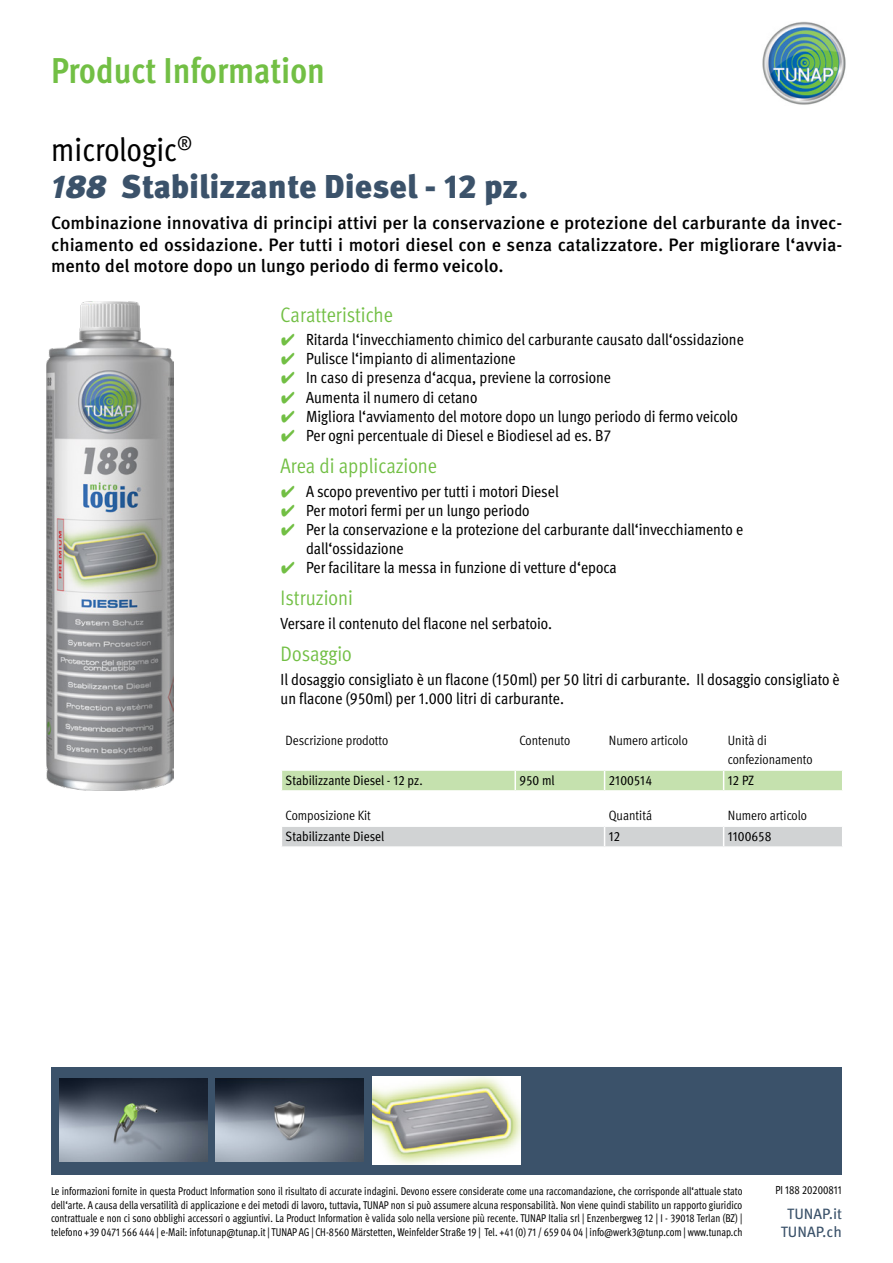
<style>
.page{position:relative;width:893px;height:1263px;background:#fff}
.page>*{position:absolute;margin:0;border:0;box-sizing:border-box;transform-origin:0 0}
.t1{font:700 condensed 36px "Meta Pro";color:#72bf44}
.t2{font:900 33px "Meta Pro";color:#3b526a}
.t3{font:condensed 33px "Meta Pro";color:#000}
.t4{font:condensed 21px "Meta Pro";color:#72bf44}
.t5{font:500 18px/21.6px "Meta Pro";color:#000;text-align:justify}
.t6{font:condensed 16.2px/19px "Meta Pro";color:#000}
.t7{font:15px/18px "Meta Pro";color:#3b526a;text-align:center}
.t8{font:condensed 13.5px/19.2px "Meta Pro";color:#000}
.t9{font:condensed 13.5px "Meta Pro";color:#000}
.t10{font:condensed 11.7px "Meta Pro";color:#000;scale:.92 1}
.t11{font:condensed 11.25px/13.5px "Meta Pro";color:#000;text-align:justify;scale:.92 1}
.s1{font-style:italic}
.s2{font-family:"Wuerth Global";font-stretch:normal;color:#72bf44}
</style>
<div class="page">
<img style="left:762px;top:21px;width:84px;height:84px">
<div style="left:51px;top:1068px;width:790px;height:107px;background:#3b526a"></div>
<img style="left:59px;top:1079px;width:148px;height:83px">
<img style="left:216px;top:1079px;width:148px;height:83px">
<img style="left:372px;top:1076px;width:148px;height:88px">
<img style="left:47px;top:301px;width:126px;height:489px">
<svg style="left:282px;top:770px;width:560px;height:21px;background:#c9e3b4"></svg>
<hr style="left:724px;top:790px;width:119px;height:2px;background:#fff">
<svg style="left:282px;top:826px;width:560px;height:21px;background:#d4d6d7"></svg>
<hr style="left:724px;top:846px;width:119px;height:2px;background:#fff">
<h1 class="t1" style="left:51px;top:43px;width:275px">Product Information</h1>
<h2 class="t3" style="left:51px;top:125px;width:142px">micrologic<sup>®</sup></h2>
<h2 class="t2" style="left:51px;top:161px;width:479px"><span class="s1">188</span> Stabilizzante Diesel - 12 pz.</h2>
<p class="t5" style="left:51px;top:211px;width:793px">Combinazione innovativa di principi attivi per la conservazione e protezione del carburante da invec&shy;chiamento ed ossidazione. Per tutti i motori diesel con e senza catalizzatore. Per migliorare l‘avvia&shy;mento del motore dopo un lungo periodo di fermo veicolo.</p>
<p class="t4" style="left:281px;top:299px;width:114px">Caratteristiche</p>
<p class="t6" style="left:281px;top:329px;width:465px"><span class="s2">✔</span> Ritarda l‘invecchiamento chimico del carburante causato dall‘ossidazione</p>
<p class="t6" style="left:281px;top:348px;width:237px"><span class="s2">✔</span> Pulisce l‘impianto di alimentazione</p>
<p class="t6" style="left:281px;top:367px;width:332px"><span class="s2">✔</span> In caso di presenza d‘acqua, previene la corrosione</p>
<p class="t6" style="left:281px;top:386px;width:198px"><span class="s2">✔</span> Aumenta il numero di cetano</p>
<p class="t6" style="left:281px;top:405px;width:459px"><span class="s2">✔</span> Migliora l‘avviamento del motore dopo un lungo periodo di fermo veicolo</p>
<p class="t6" style="left:281px;top:424px;width:332px"><span class="s2">✔</span> Per ogni percentuale di Diesel e Biodiesel ad es. B7</p>
<p class="t4" style="left:281px;top:451px;width:158px">Area di applicazione</p>
<p class="t6" style="left:281px;top:480px;width:280px"><span class="s2">✔</span> A scopo preventivo per tutti i motori Diesel</p>
<p class="t6" style="left:281px;top:499px;width:250px"><span class="s2">✔</span> Per motori fermi per un lungo periodo</p>
<p class="t6" style="left:306px;top:518px;width:438px;text-indent:-26px"><span class="s2">✔</span> Per la conservazione e la protezione del carburante dall‘invecchiamento e dall‘ossidazione</p>
<p class="t6" style="left:281px;top:557px;width:338px"><span class="s2">✔</span> Per facilitare la messa in funzione di vetture d‘epoca</p>
<p class="t4" style="left:281px;top:583px;width:74px">Istruzioni</p>
<p class="t6" style="left:281px;top:612px;width:273px">Versare il contenuto del flacone nel serbatoio.</p>
<p class="t4" style="left:281px;top:639px;width:73px">Dosaggio</p>
<p class="t6" style="left:281px;top:668px;width:561px">Il dosaggio consigliato è un flacone (150ml) per 50 litri di carburante. Il dosaggio consigliato è un flacone (950ml) per 1.000 litri di carburante.</p>
<p class="t8" style="left:286px;top:729px;width:104px">Descrizione prodotto</p>
<p class="t8" style="left:519px;top:729px;width:52px">Contenuto</p>
<p class="t8" style="left:609px;top:729px;width:80px">Numero articolo</p>
<p class="t8" style="left:728px;top:729px;width:86px">Unità di confezionamento</p>
<p class="t9" style="left:286px;top:770px;width:138px">Stabilizzante Diesel - 12 pz.</p>
<p class="t9" style="left:519px;top:770px;width:37px">950 ml</p>
<p class="t9" style="left:609px;top:770px;width:45px">2100514</p>
<p class="t9" style="left:728px;top:770px;width:28px">12 PZ</p>
<p class="t8" style="left:286px;top:805px;width:87px">Composizione Kit</p>
<p class="t8" style="left:609px;top:805px;width:45px">Quantitá</p>
<p class="t8" style="left:728px;top:805px;width:80px">Numero articolo</p>
<p class="t9" style="left:286px;top:826px;width:100px">Stabilizzante Diesel</p>
<p class="t9" style="left:609px;top:826px;width:13px">12</p>
<p class="t9" style="left:728px;top:826px;width:45px">1100658</p>
<p class="t11" style="left:51px;top:1183px;width:753px">Le informazioni fornite in questa Product Information sono il risultato di accurate indagini. Devono essere considerate come una raccomandazione, che corrisponde all‘attuale stato dell‘arte. A causa della versatilità di applicazione e dei metodi di lavoro, tuttavia, TUNAP non si può assumere alcuna responsabilità. Non viene quindi stabilito un rapporto giuridico contrattuale e non ci sono obblighi accessori o aggiuntivi. La Product Information è valida solo nella versione più recente. TUNAP Italia srl | Enzenbergweg 12 | I - 39018 Terlan (BZ) | telefono +39 0471 566 444 | e-Mail: infotunap@tunap.it | TUNAP AG | CH-8560 Märstetten, Weinfelder Straße 19 | Tel. +41 (0) 71 / 659 04 04 | info@werk3@tunp.com | www.tunap.ch</p>
<p class="t10" style="left:775px;top:1181px;width:74px">PI 188 20200811</p>
<p class="t7" style="left:781px;top:1203px;width:63px">TUNAP.it<br>TUNAP.ch</p>
</div>
